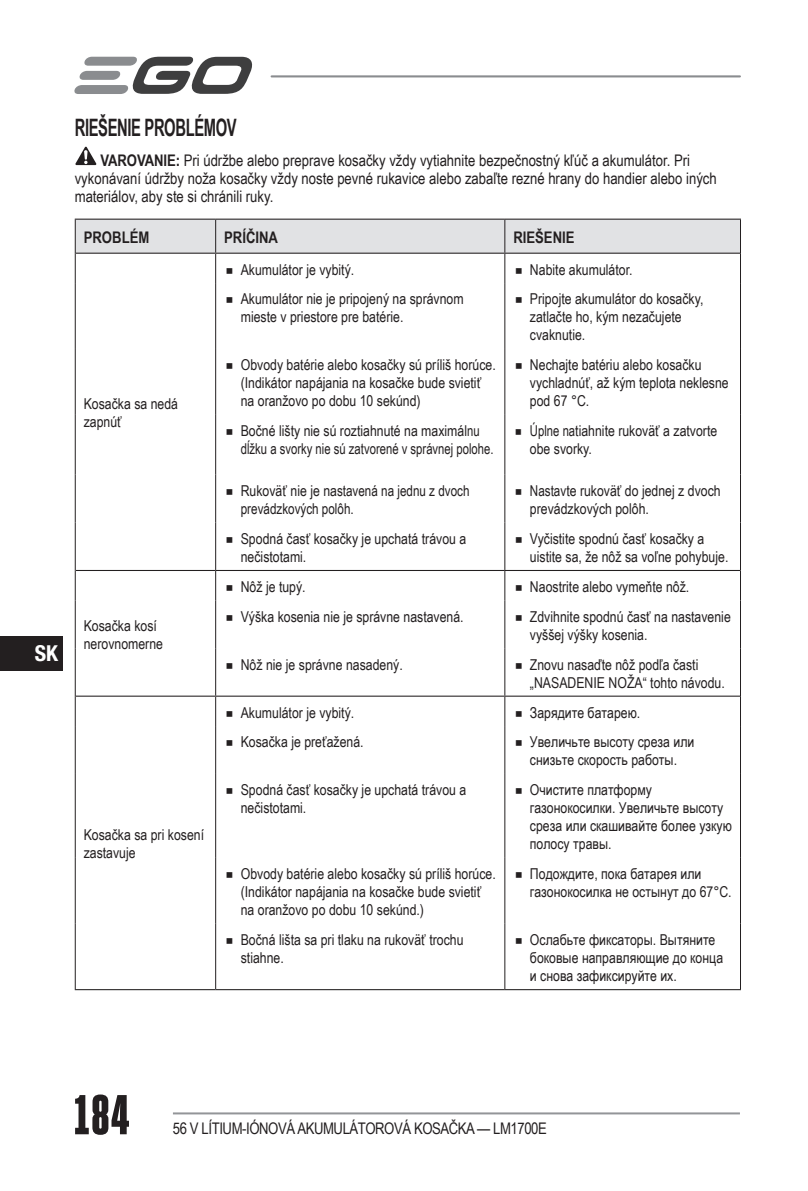
<style>
.page{position:relative;width:808px;height:1191px;background:#fff}
.page>*{position:absolute;margin:0;border:0;box-sizing:border-box;transform-origin:0 0}
.t1{font:900 56px "Heroic Condensed";color:#231f20}
.t2{font:700 24px "Arial Narrow";letter-spacing:-.02em;color:#231f20;scale:.75 1}
.t3{font:700 condensed 22px "Helvetica Neue LT Std";color:#fff}
.t4{font:16px/18px "Arial Narrow";color:#231f20}
.t5{font:16px "Arial Narrow";letter-spacing:-.025em;color:#231f20}
.t6{font:700 16px "Arial Narrow";color:#231f20}
.t7{font:15px/18px "Arial Narrow";color:#231f20}
.t8{font:15px/18px "Arial Narrow";color:#231f20;scale:.95 1}
.t9{font:15px/18px "Arial Narrow";color:#231f20;scale:.92 1}
.s1{font-weight:700}
</style>
<div class="page">
<hr style="left:173px;top:1112px;width:567px;height:2px;background:#939598">
<hr style="left:272px;top:75px;width:468px;height:2px;background:#8a8c8f">
<svg style="left:74px;top:57px;width:179px;height:37px"></svg>
<div style="left:0;top:636px;width:62px;height:34px;background:#231f20"></div>
<svg style="left:75px;top:146px;width:22px;height:20px"></svg>
<hr style="left:505px;top:219px;width:236px;height:1px;background:#231f20">
<hr style="left:76px;top:570px;width:140px;height:1px;background:#231f20">
<hr style="left:216px;top:570px;width:289px;height:1px;background:#231f20">
<hr style="left:505px;top:570px;width:235px;height:1px;background:#231f20">
<hr style="left:76px;top:695px;width:140px;height:1px;background:#231f20">
<hr style="left:216px;top:695px;width:289px;height:1px;background:#231f20">
<hr style="left:505px;top:695px;width:235px;height:1px;background:#231f20">
<hr style="left:75px;top:989px;width:141px;height:1px;background:#231f20">
<hr style="left:216px;top:989px;width:289px;height:1px;background:#231f20">
<hr style="left:505px;top:989px;width:236px;height:1px;background:#231f20">
<hr style="left:740px;top:220px;width:1px;height:33px;background:#231f20">
<svg style="left:75px;top:219px;width:665px;height:64px"></svg>
<hr style="left:740px;top:253px;width:1px;height:30px;background:#231f20">
<hr style="left:75px;top:283px;width:1px;height:66px;background:#231f20">
<hr style="left:215px;top:283px;width:1px;height:66px;background:#231f20">
<hr style="left:504px;top:283px;width:1px;height:66px;background:#231f20">
<hr style="left:740px;top:283px;width:1px;height:66px;background:#231f20">
<hr style="left:75px;top:349px;width:1px;height:66px;background:#231f20">
<hr style="left:215px;top:349px;width:1px;height:66px;background:#231f20">
<hr style="left:504px;top:349px;width:1px;height:66px;background:#231f20">
<hr style="left:740px;top:349px;width:1px;height:66px;background:#231f20">
<hr style="left:75px;top:415px;width:1px;height:60px;background:#231f20">
<hr style="left:215px;top:415px;width:1px;height:60px;background:#231f20">
<hr style="left:504px;top:415px;width:1px;height:60px;background:#231f20">
<hr style="left:740px;top:415px;width:1px;height:60px;background:#231f20">
<hr style="left:75px;top:475px;width:1px;height:47px;background:#231f20">
<hr style="left:215px;top:475px;width:1px;height:47px;background:#231f20">
<hr style="left:504px;top:475px;width:1px;height:47px;background:#231f20">
<hr style="left:740px;top:475px;width:1px;height:47px;background:#231f20">
<hr style="left:75px;top:522px;width:1px;height:48px;background:#231f20">
<hr style="left:215px;top:522px;width:1px;height:48px;background:#231f20">
<hr style="left:504px;top:522px;width:1px;height:48px;background:#231f20">
<hr style="left:740px;top:522px;width:1px;height:48px;background:#231f20">
<hr style="left:75px;top:570px;width:1px;height:30px;background:#231f20">
<svg style="left:215px;top:571px;width:1px;height:29px"></svg>
<svg style="left:504px;top:571px;width:1px;height:29px"></svg>
<hr style="left:740px;top:570px;width:1px;height:30px;background:#231f20">
<hr style="left:75px;top:600px;width:1px;height:48px;background:#231f20">
<hr style="left:215px;top:600px;width:1px;height:48px;background:#231f20">
<hr style="left:504px;top:600px;width:1px;height:48px;background:#231f20">
<hr style="left:740px;top:600px;width:1px;height:48px;background:#231f20">
<hr style="left:75px;top:648px;width:1px;height:48px;background:#231f20">
<hr style="left:215px;top:648px;width:1px;height:47px;background:#231f20">
<hr style="left:504px;top:648px;width:1px;height:47px;background:#231f20">
<hr style="left:740px;top:648px;width:1px;height:48px;background:#231f20">
<hr style="left:75px;top:696px;width:1px;height:30px;background:#231f20">
<hr style="left:215px;top:696px;width:1px;height:30px;background:#231f20">
<hr style="left:504px;top:696px;width:1px;height:30px;background:#231f20">
<hr style="left:740px;top:696px;width:1px;height:30px;background:#231f20">
<hr style="left:75px;top:726px;width:1px;height:48px;background:#231f20">
<hr style="left:215px;top:726px;width:1px;height:48px;background:#231f20">
<hr style="left:504px;top:726px;width:1px;height:48px;background:#231f20">
<hr style="left:740px;top:726px;width:1px;height:48px;background:#231f20">
<hr style="left:75px;top:774px;width:1px;height:84px;background:#231f20">
<hr style="left:215px;top:774px;width:1px;height:84px;background:#231f20">
<hr style="left:504px;top:774px;width:1px;height:84px;background:#231f20">
<hr style="left:740px;top:774px;width:1px;height:84px;background:#231f20">
<hr style="left:75px;top:858px;width:1px;height:65px;background:#231f20">
<hr style="left:215px;top:858px;width:1px;height:65px;background:#231f20">
<hr style="left:504px;top:858px;width:1px;height:65px;background:#231f20">
<hr style="left:740px;top:858px;width:1px;height:65px;background:#231f20">
<hr style="left:75px;top:923px;width:1px;height:66px;background:#231f20">
<hr style="left:215px;top:923px;width:1px;height:66px;background:#231f20">
<hr style="left:504px;top:923px;width:1px;height:66px;background:#231f20">
<hr style="left:740px;top:923px;width:1px;height:66px;background:#231f20">
<h3 class="t3" style="left:35px;top:640px;width:25px">SK</h3>
<h2 class="t2" style="left:75px;top:109px;width:218px">RIEŠENIE PROBLÉMOV</h2>
<p class="t4" style="left:75px;top:150px;width:643px;text-indent:26px"><span class="s1">VAROVANIE:</span> Pri údržbe alebo preprave kosačky vždy vytiahnite bezpečnostný kľúč a akumulátor. Pri vykonávaní údržby noža kosačky vždy noste pevné rukavice alebo zabaľte rezné hrany do handier alebo iných materiálov, aby ste si chránili ruky.</p>
<p class="t6" style="left:84px;top:225px;width:67px">PROBLÉM</p>
<p class="t6" style="left:224px;top:225px;width:55px">PRÍČINA</p>
<p class="t6" style="left:513px;top:225px;width:63px">RIEŠENIE</p>
<p class="t7" style="left:84px;top:394px;width:96px">Kosačka sa nedá zapnúť</p>
<p class="t7" style="left:84px;top:616px;width:81px">Kosačka kosí nerovnomerne</p>
<p class="t7" style="left:84px;top:825px;width:122px">Kosačka sa pri kosení zastavuje</p>
<p class="t7" style="left:224px;top:260px;width:132px">◾ Akumulátor je vybitý.</p>
<p class="t7" style="left:513px;top:260px;width:121px">◾ Nabite akumulátor.</p>
<p class="t7" style="left:241px;top:290px;width:224px;text-indent:-17px">◾ Akumulátor nie je pripojený na správnom mieste v priestore pre batérie.</p>
<p class="t7" style="left:530px;top:290px;width:175px;text-indent:-17px">◾ Pripojte akumulátor do kosačky, zatlačte ho, kým nezačujete cvaknutie.</p>
<p class="t7" style="left:241px;top:355px;width:257px;text-indent:-17px">◾ Obvody batérie alebo kosačky sú príliš horúce. (Indikátor napájania na kosačke bude svietiť na oranžovo po dobu 10 sekúnd)</p>
<p class="t7" style="left:530px;top:355px;width:200px;text-indent:-17px">◾ Nechajte batériu alebo kosačku vychladnúť, až kým teplota neklesne pod 67 °C.</p>
<p class="t7" style="left:241px;top:421px;width:254px;text-indent:-17px">◾ Bočné lišty nie sú roztiahnuté na maximálnu dĺžku a svorky nie sú zatvorené v správnej polohe.</p>
<p class="t9" style="left:530px;top:421px;width:205px;text-indent:-17px">◾ Úplne natiahnite rukoväť a zatvorte obe svorky.</p>
<p class="t7" style="left:241px;top:481px;width:230px;text-indent:-17px">◾ Rukoväť nie je nastavená na jednu z dvoch prevádzkových polôh.</p>
<p class="t8" style="left:530px;top:481px;width:202px;text-indent:-17px">◾ Nastavte rukoväť do jednej z dvoch prevádzkových polôh.</p>
<p class="t7" style="left:241px;top:529px;width:227px;text-indent:-17px">◾ Spodná časť kosačky je upchatá trávou a nečistotami.</p>
<p class="t7" style="left:530px;top:529px;width:200px;text-indent:-17px">◾ Vyčistite spodnú časť kosačky a uistite sa, že nôž sa voľne pohybuje.</p>
<p class="t7" style="left:224px;top:577px;width:83px">◾ Nôž je tupý.</p>
<p class="t7" style="left:513px;top:577px;width:177px">◾ Naostrite alebo vymeňte nôž.</p>
<p class="t7" style="left:224px;top:607px;width:241px">◾ Výška kosenia nie je správne nastavená.</p>
<p class="t7" style="left:530px;top:607px;width:202px;text-indent:-17px">◾ Zdvihnite spodnú časť na nastavenie vyššej výšky kosenia.</p>
<p class="t7" style="left:224px;top:655px;width:180px">◾ Nôž nie je správne nasadený.</p>
<p class="t7" style="left:530px;top:655px;width:196px;text-indent:-17px">◾ Znovu nasaďte nôž podľa časti „NASADENIE NOŽA“ tohto návodu.</p>
<p class="t7" style="left:224px;top:702px;width:132px">◾ Akumulátor je vybitý.</p>
<p class="t7" style="left:513px;top:702px;width:128px">◾ Зарядите батарею.</p>
<p class="t7" style="left:224px;top:732px;width:141px">◾ Kosačka je preťažená.</p>
<p class="t7" style="left:513px;top:732px;width:183px;text-align:center">◾ Увеличьте высоту среза или снизьте скорость работы.</p>
<p class="t7" style="left:241px;top:780px;width:227px;text-indent:-17px">◾ Spodná časť kosačky je upchatá trávou a nečistotami.</p>
<p class="t7" style="left:530px;top:780px;width:203px;text-indent:-17px">◾ Очистите платформу газонокосилки. Увеличьте высоту среза или скашивайте более узкую полосу травы.</p>
<p class="t7" style="left:241px;top:864px;width:257px;text-indent:-17px">◾ Obvody batérie alebo kosačky sú príliš horúce. (Indikátor napájania na kosačke bude svietiť na oranžovo po dobu 10 sekúnd.)</p>
<p class="t7" style="left:530px;top:864px;width:203px;text-indent:-17px">◾ Подождите, пока батарея или газонокосилка не остынут до 67°C.</p>
<p class="t7" style="left:241px;top:930px;width:224px;text-indent:-17px">◾ Bočná lišta sa pri tlaku na rukoväť trochu stiahne.</p>
<p class="t7" style="left:530px;top:930px;width:195px;text-indent:-17px">◾ Ослабьте фиксаторы. Вытяните боковые направляющие до конца и снова зафиксируйте их.</p>
<h1 class="t1" style="left:74px;top:1084px;width:58px">184</h1>
<p class="t5" style="left:173px;top:1116px;width:375px">56 V LÍTIUM-IÓNOVÁ AKUMULÁTOROVÁ KOSAČKA — LM1700E</p>
</div>
